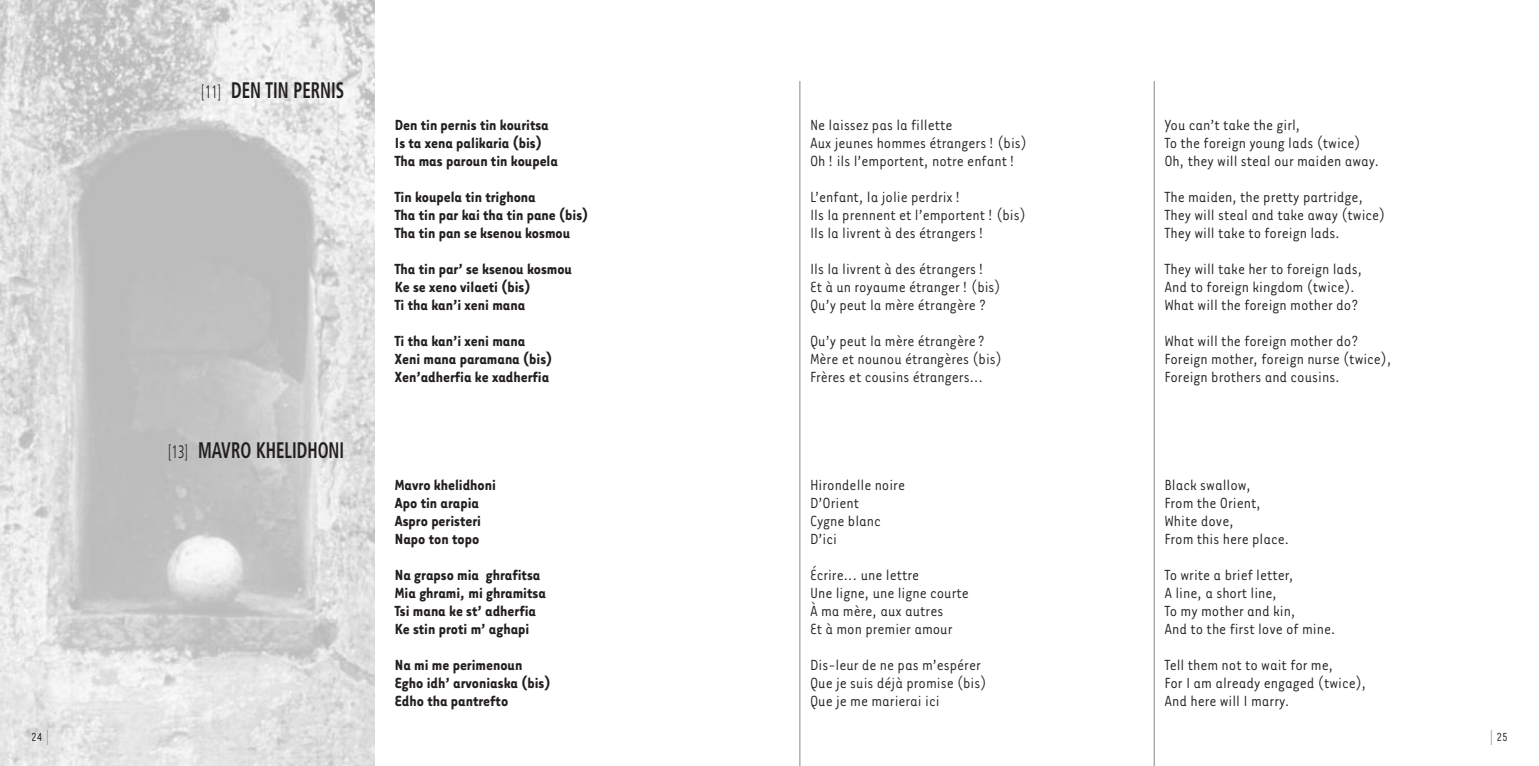
<style>
.page{position:relative;width:1539px;height:766px;background:#fff}
.page>*{position:absolute;margin:0;border:0;box-sizing:border-box;transform-origin:0 0}
.t1{font:700 condensed 22.5px "Frutiger";color:#231f20;scale:.75 1}
.t2{font:20.25px "Tarzana Narrow";color:#939598;scale:.67 1}
.t3{font:16.88px/18px "Tarzana Narrow";color:#231f20}
.t4{font:700 16.88px/18px "Tarzana Narrow";color:#231f20}
.t5{font:13.5px "Tarzana Narrow";color:#231f20}
.s1{font-weight:300;font-size:18px}
</style>
<div class="page">
<img style="left:0;top:0;width:375px;height:765px">
<hr style="left:799px;top:81px;width:1px;height:684px;background:#939598">
<hr style="left:1154px;top:81px;width:1px;height:684px;background:#939598">
<h1 class="t1" style="left:201px;top:81px;width:192px"><span class="s1">[11]</span> DEN TIN PERNIS</h1>
<h1 class="t1" style="left:168px;top:441px;width:236px"><span class="s1">[13]</span> MAVRO KHELIDHONI</h1>
<p class="t4" style="left:395px;top:115px;width:165px">Den tin pernis tin kouritsa<br>Is ta xena palikaria (bis)<br>Tha mas paroun tin koupela</p>
<p class="t4" style="left:395px;top:187px;width:195px">Tin koupela tin trighona<br>Tha tin par kai tha tin pane (bis)<br>Tha tin pan se ksenou kosmou</p>
<p class="t4" style="left:395px;top:259px;width:179px">Tha tin par’ se ksenou kosmou<br>Ke se xeno vilaeti (bis)<br>Ti tha kan’i xeni mana</p>
<p class="t4" style="left:395px;top:331px;width:159px">Ti tha kan’i xeni mana<br>Xeni mana paramana (bis)<br>Xen’adherfia ke xadherfia</p>
<p class="t4" style="left:395px;top:475px;width:103px">Mavro khelidhoni<br>Apo tin arapia<br>Aspro peristeri<br>Napo ton topo</p>
<p class="t4" style="left:395px;top:565px;width:153px">Na grapso mia ghrafitsa<br>Mia ghrami, mi ghramitsa<br>Tsi mana ke st’ adherfia<br>Ke stin proti m’ aghapi</p>
<p class="t4" style="left:395px;top:655px;width:157px">Na mi me perimenoun<br>Egho idh’ arvoniaska (bis)<br>Edho tha pantrefto</p>
<p class="t3" style="left:810px;top:115px;width:218px">Ne laissez pas la fillette<br>Aux jeunes hommes étrangers! (bis)<br>Oh! ils l’emportent, notre enfant!</p>
<p class="t3" style="left:810px;top:187px;width:217px">L’enfant, la jolie perdrix!<br>Ils la prennent et l’emportent! (bis)<br>Ils la livrent à des étrangers!</p>
<p class="t3" style="left:810px;top:259px;width:192px">Ils la livrent à des étrangers!<br>Et à un royaume étranger! (bis)<br>Qu’y peut la mère étrangère ?</p>
<p class="t3" style="left:810px;top:331px;width:193px">Qu’y peut la mère étrangère?<br>Mère et nounou étrangères (bis)<br>Frères et cousins étrangers...</p>
<p class="t3" style="left:810px;top:475px;width:97px">Hirondelle noire<br>D’Orient<br>Cygne blanc<br>D’ici</p>
<p class="t3" style="left:810px;top:565px;width:160px">Écrire... une lettre<br>Une ligne, une ligne courte<br>À ma mère, aux autres<br>Et à mon premier amour</p>
<p class="t3" style="left:810px;top:655px;width:178px">Dis-leur de ne pas m’espérer<br>Que je suis déjà promise (bis)<br>Que je me marierai ici</p>
<p class="t3" style="left:1164px;top:115px;width:217px">You can’t take the girl,<br>To the foreign young lads (twice)<br>Oh, they will steal our maiden away.</p>
<p class="t3" style="left:1164px;top:187px;width:222px">The maiden, the pretty partridge,<br>They will steal and take away (twice)<br>They will take to foreign lads.</p>
<p class="t3" style="left:1164px;top:259px;width:200px">They will take her to foreign lads,<br>And to foreign kingdom (twice).<br>What will the foreign mother do?</p>
<p class="t3" style="left:1164px;top:331px;width:229px">What will the foreign mother do?<br>Foreign mother, foreign nurse (twice),<br>Foreign brothers and cousins.</p>
<p class="t3" style="left:1164px;top:475px;width:126px">Black swallow,<br>From the Orient,<br>White dove,<br>From this here place.</p>
<p class="t3" style="left:1164px;top:565px;width:173px">To write a brief letter,<br>A line, a short line,<br>To my mother and kin,<br>And to the first love of mine.</p>
<p class="t3" style="left:1164px;top:655px;width:203px">Tell them not to wait for me,<br>For I am already engaged (twice),<br>And here will I marry.</p>
<p class="t2" style="left:45px;top:726px;width:8px">|</p>
<p class="t2" style="left:1489px;top:726px;width:8px">|</p>
<p class="t5" style="left:31px;top:727px;width:13px">24</p>
<p class="t5" style="left:1496px;top:727px;width:13px">25</p>
</div>
